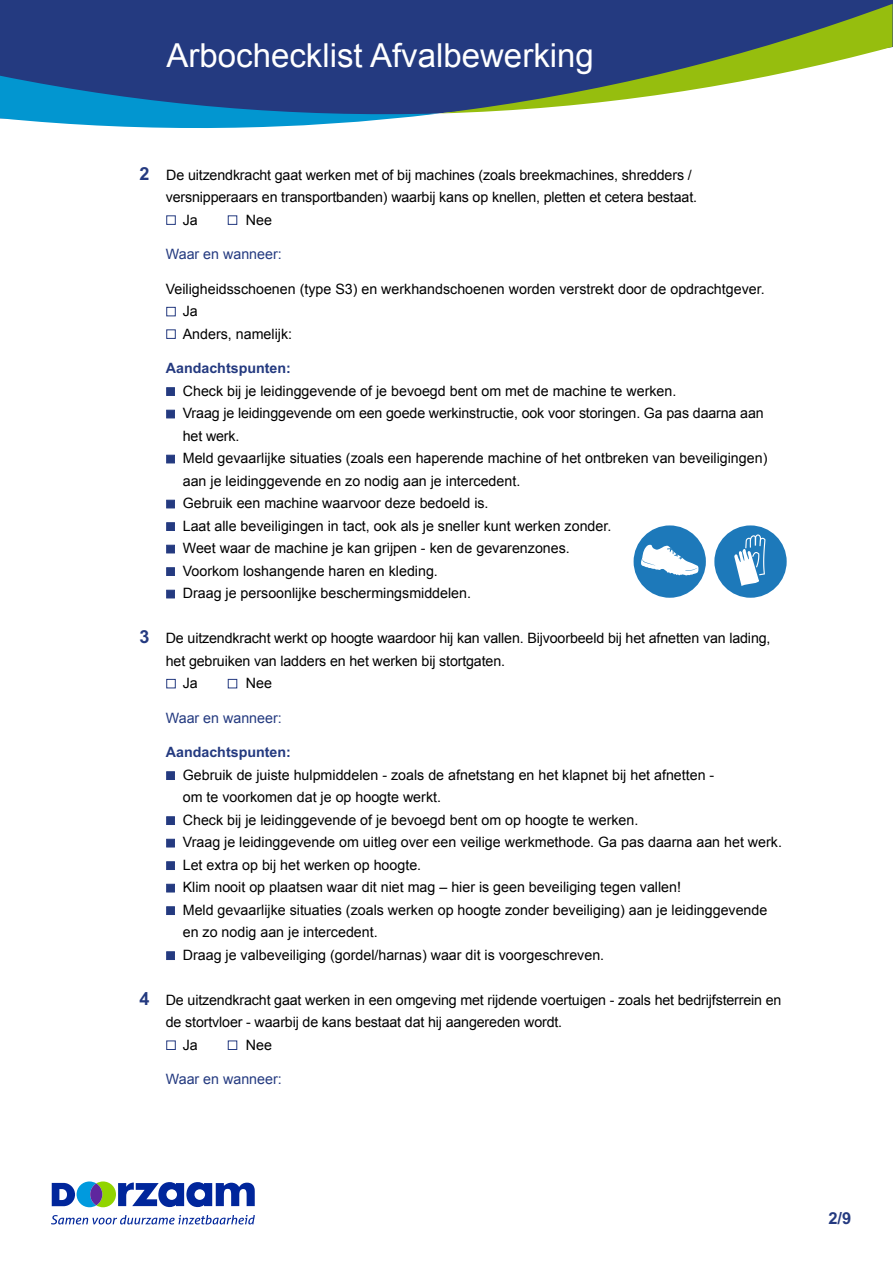
<style>
.page{position:relative;width:893px;height:1263px;background:#fff}
.page>*{position:absolute;margin:0;border:0;box-sizing:border-box;transform-origin:0 0}
.t1{font:33px "Arial";color:#fff}
.t2{font:700 16.5px "Arial";color:#243a80}
.t3{font:14.25px/22.5px "Arial";color:#000}
.t4{font:14.25px "Arial";color:#243a80}
.t5{font:700 14.25px "Arial";color:#243a80}
.s1{font-weight:700;font-size:18px;color:#243a80}
</style>
<div class="page">
<svg style="left:52px;top:1181px;width:203px;height:26px"></svg>
<svg style="left:51px;top:1215px;width:204px;height:9px"></svg>
<div style="left:0;top:0;width:893px;height:114px;background:#243a80"></div>
<svg style="left:0;top:76px;width:440px;height:52px;background:#276eaa"></svg>
<svg style="left:440px;top:4px;width:452px;height:109px;fill:#243a80"></svg>
<div style="left:166px;top:215px;width:10px;height:10px;border:1px solid #243a80"></div>
<div style="left:228px;top:215px;width:9px;height:10px;border:1px solid #243a80"></div>
<div style="left:166px;top:307px;width:10px;height:9px;border:1px solid #243a80"></div>
<div style="left:166px;top:329px;width:10px;height:10px;border:1px solid #243a80"></div>
<div style="left:166px;top:387px;width:9px;height:9px;background:#243a80;border:1px solid #243a80"></div>
<div style="left:166px;top:410px;width:9px;height:8px;background:#243a80;border:1px solid #243a80"></div>
<div style="left:166px;top:455px;width:9px;height:8px;background:#243a80;border:1px solid #243a80"></div>
<div style="left:166px;top:500px;width:9px;height:8px;background:#243a80;border:1px solid #243a80"></div>
<div style="left:166px;top:522px;width:9px;height:9px;background:#243a80;border:1px solid #243a80"></div>
<div style="left:166px;top:545px;width:9px;height:8px;background:#243a80;border:1px solid #243a80"></div>
<div style="left:166px;top:567px;width:9px;height:9px;background:#243a80;border:1px solid #243a80"></div>
<div style="left:166px;top:590px;width:9px;height:8px;background:#243a80;border:1px solid #243a80"></div>
<div style="left:166px;top:679px;width:10px;height:9px;border:1px solid #243a80"></div>
<div style="left:228px;top:679px;width:9px;height:9px;border:1px solid #243a80"></div>
<div style="left:166px;top:771px;width:9px;height:9px;background:#243a80;border:1px solid #243a80"></div>
<div style="left:166px;top:816px;width:9px;height:9px;background:#243a80;border:1px solid #243a80"></div>
<div style="left:166px;top:839px;width:9px;height:8px;background:#243a80;border:1px solid #243a80"></div>
<div style="left:166px;top:861px;width:9px;height:9px;background:#243a80;border:1px solid #243a80"></div>
<div style="left:166px;top:884px;width:9px;height:8px;background:#243a80;border:1px solid #243a80"></div>
<div style="left:166px;top:906px;width:9px;height:9px;background:#243a80;border:1px solid #243a80"></div>
<div style="left:166px;top:951px;width:9px;height:9px;background:#243a80;border:1px solid #243a80"></div>
<div style="left:166px;top:1040px;width:10px;height:10px;border:1px solid #243a80"></div>
<div style="left:228px;top:1040px;width:9px;height:10px;border:1px solid #243a80"></div>
<div style="left:634px;top:525px;width:72px;height:73px;background:#1d79ba;border-radius:50%"></div>
<svg style="left:641px;top:545px;width:58px;height:30px"></svg>
<div style="left:714px;top:525px;width:73px;height:73px;background:#1d79ba;border-radius:50%"></div>
<svg style="left:734px;top:534px;width:31px;height:52px"></svg>
<h1 class="t1" style="left:166px;top:34px;width:429px">Arbochecklist Afvalbewerking</h1>
<p class="t3" style="left:140px;top:164px;width:554px"><span class="s1">2</span> De uitzendkracht gaat werken met of bij machines (zoals breekmachines, shredders /</p>
<p class="t3" style="left:166px;top:186px;width:533px">versnipperaars en transportbanden) waarbij kans op knellen, pletten et cetera bestaat.</p>
<p class="t3" style="left:183px;top:209px;width:16px">Ja</p>
<p class="t3" style="left:246px;top:209px;width:28px">Nee</p>
<p class="t4" style="left:166px;top:245px;width:117px">Waar en wanneer:</p>
<p class="t3" style="left:183px;top:278px;width:583px;text-indent:-17px">Veiligheidsschoenen (type S3) en werkhandschoenen worden verstrekt door de opdrachtgever.<br>Ja<br>Anders, namelijk:</p>
<p class="t5" style="left:166px;top:358px;width:127px">Aandachtspunten:</p>
<p class="t3" style="left:183px;top:380px;width:586px">Check bij je leidinggevende of je bevoegd bent om met de machine te werken.<br>Vraag je leidinggevende om een goede werkinstructie, ook voor storingen. Ga pas daarna aan het werk.<br>Meld gevaarlijke situaties (zoals een haperende machine of het ontbreken van beveiligingen) aan je leidinggevende en zo nodig aan je intercedent.<br>Gebruik een machine waarvoor deze bedoeld is.<br>Laat alle beveiligingen in tact, ook als je sneller kunt werken zonder.<br>Weet waar de machine je kan grijpen - ken de gevarenzones.<br>Voorkom loshangende haren en kleding.<br>Draag je persoonlijke beschermingsmiddelen.</p>
<p class="t3" style="left:140px;top:627px;width:632px"><span class="s1">3</span> De uitzendkracht werkt op hoogte waardoor hij kan vallen. Bijvoorbeeld bij het afnetten van lading,</p>
<p class="t3" style="left:166px;top:650px;width:341px">het gebruiken van ladders en het werken bij stortgaten.</p>
<p class="t3" style="left:183px;top:672px;width:16px">Ja</p>
<p class="t3" style="left:246px;top:672px;width:28px">Nee</p>
<p class="t4" style="left:166px;top:708px;width:117px">Waar en wanneer:</p>
<p class="t5" style="left:166px;top:742px;width:127px">Aandachtspunten:</p>
<p class="t3" style="left:183px;top:764px;width:601px">Gebruik de juiste hulpmiddelen - zoals de afnetstang en het klapnet bij het afnetten -<br>om te voorkomen dat je op hoogte werkt.<br>Check bij je leidinggevende of je bevoegd bent om op hoogte te werken.<br>Vraag je leidinggevende om uitleg over een veilige werkmethode. Ga pas daarna aan het werk.<br>Let extra op bij het werken op hoogte.<br>Klim nooit op plaatsen waar dit niet mag – hier is geen beveiliging tegen vallen!<br>Meld gevaarlijke situaties (zoals werken op hoogte zonder beveiliging) aan je leidinggevende en zo nodig aan je intercedent.<br>Draag je valbeveiliging (gordel/harnas) waar dit is voorgeschreven.</p>
<p class="t3" style="left:140px;top:989px;width:643px"><span class="s1">4</span> De uitzendkracht gaat werken in een omgeving met rijdende voertuigen - zoals het bedrijfsterrein en</p>
<p class="t3" style="left:166px;top:1011px;width:398px">de stortvloer - waarbij de kans bestaat dat hij aangereden wordt.</p>
<p class="t3" style="left:183px;top:1034px;width:16px">Ja</p>
<p class="t3" style="left:246px;top:1034px;width:28px">Nee</p>
<p class="t4" style="left:166px;top:1070px;width:117px">Waar en wanneer:</p>
<p class="t2" style="left:828px;top:1207px;width:24px">2/9</p>
</div>
